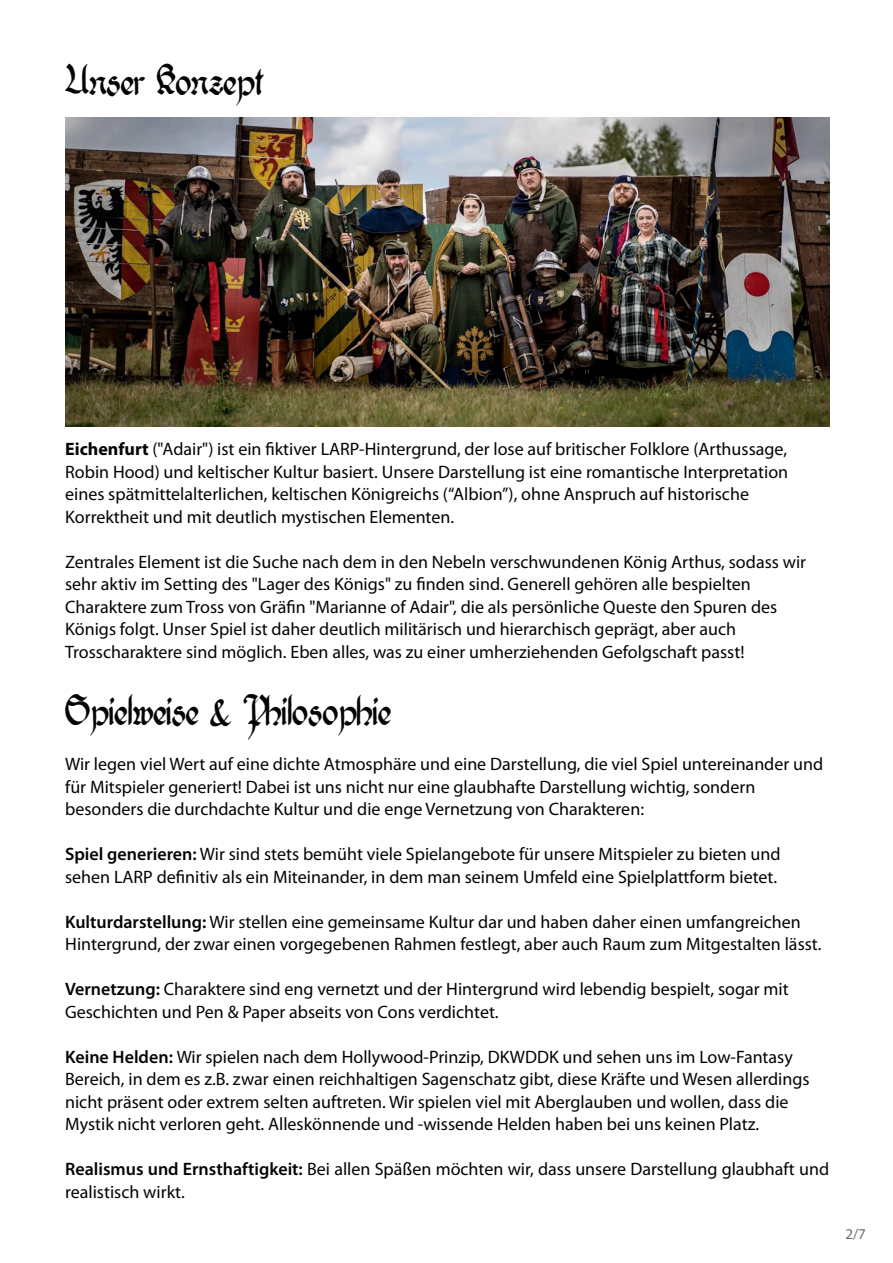
<style>
.page{position:relative;width:893px;height:1263px;background:#fff}
.page>*{position:absolute;margin:0;border:0;box-sizing:border-box;transform-origin:0 0}
.t1{font:45px "Wernicke Schwabacher";color:#030505}
.t2{font:44.55px "Wernicke Schwabacher";color:#030505}
.t3{font:18px/22.5px "Myriad Pro";color:#030505}
.t4{font:15px "Myriad Pro";color:#696b6d}
.s1{font-weight:700}
.s2{font-weight:600}
</style>
<div class="page">
<img style="left:65px;top:117px;width:764px;height:310px">
<h2 class="t2" style="left:65px;top:62px;width:200px">Unser Konzept</h2>
<p class="t3" style="left:65px;top:439px;width:725px"><span class="s1">Eichenfurt</span> ("Adair") ist ein fiktiver LARP-Hintergrund, der lose auf britischer Folklore (Arthussage, Robin Hood) und keltischer Kultur basiert. Unsere Darstellung ist eine romantische Interpretation eines spätmittelalterlichen, keltischen Königreichs (“Albion”), ohne Anspruch auf historische Korrektheit und mit deutlich mystischen Elementen.</p>
<p class="t3" style="left:65px;top:552px;width:742px">Zentrales Element ist die Suche nach dem in den Nebeln verschwundenen König Arthus, sodass wir sehr aktiv im Setting des "Lager des Königs" zu finden sind. Generell gehören alle bespielten Charaktere zum Tross von Gräfin "Marianne of Adair", die als persönliche Queste den Spuren des Königs folgt. Unser Spiel ist daher deutlich militärisch und hierarchisch geprägt, aber auch Trosscharaktere sind möglich. Eben alles, was zu einer umherziehenden Gefolgschaft passt!</p>
<h1 class="t1" style="left:65px;top:691px;width:328px">Spielweise &amp; Philosophie</h1>
<p class="t3" style="left:65px;top:754px;width:760px">Wir legen viel Wert auf eine dichte Atmosphäre und eine Darstellung, die viel Spiel untereinander und für Mitspieler generiert! Dabei ist uns nicht nur eine glaubhafte Darstellung wichtig, sondern besonders die durchdachte Kultur und die enge Vernetzung von Charakteren:</p>
<p class="t3" style="left:65px;top:844px;width:717px"><span class="s2">Spiel generieren:</span> Wir sind stets bemüht viele Spielangebote für unsere Mitspieler zu bieten und sehen LARP definitiv als ein Miteinander, in dem man seinem Umfeld eine Spielplattform bietet.</p>
<p class="t3" style="left:65px;top:912px;width:758px"><span class="s2">Kulturdarstellung:</span> Wir stellen eine gemeinsame Kultur dar und haben daher einen umfangreichen<br>Hintergrund, der zwar einen vorgegebenen Rahmen festlegt, aber auch Raum zum Mitgestalten lässt.</p>
<p class="t3" style="left:65px;top:979px;width:725px"><span class="s2">Vernetzung:</span> Charaktere sind eng vernetzt und der Hintergrund wird lebendig bespielt, sogar mit<br>Geschichten und Pen &amp; Paper abseits von Cons verdichtet.</p>
<p class="t3" style="left:65px;top:1047px;width:746px"><span class="s2">Keine Helden:</span> Wir spielen nach dem Hollywood-Prinzip, DKWDDK und sehen uns im Low-Fantasy Bereich, in dem es z.B. zwar einen reichhaltigen Sagenschatz gibt, diese Kräfte und Wesen allerdings nicht präsent oder extrem selten auftreten. Wir spielen viel mit Aberglauben und wollen, dass die Mystik nicht verloren geht. Alleskönnende und -wissende Helden haben bei uns keinen Platz.</p>
<p class="t3" style="left:65px;top:1159px;width:766px"><span class="s2">Realismus und Ernsthaftigkeit:</span> Bei allen Späßen möchten wir, dass unsere Darstellung glaubhaft und realistisch wirkt.</p>
<p class="t4" style="left:845px;top:1227px;width:22px">2/7</p>
</div>
